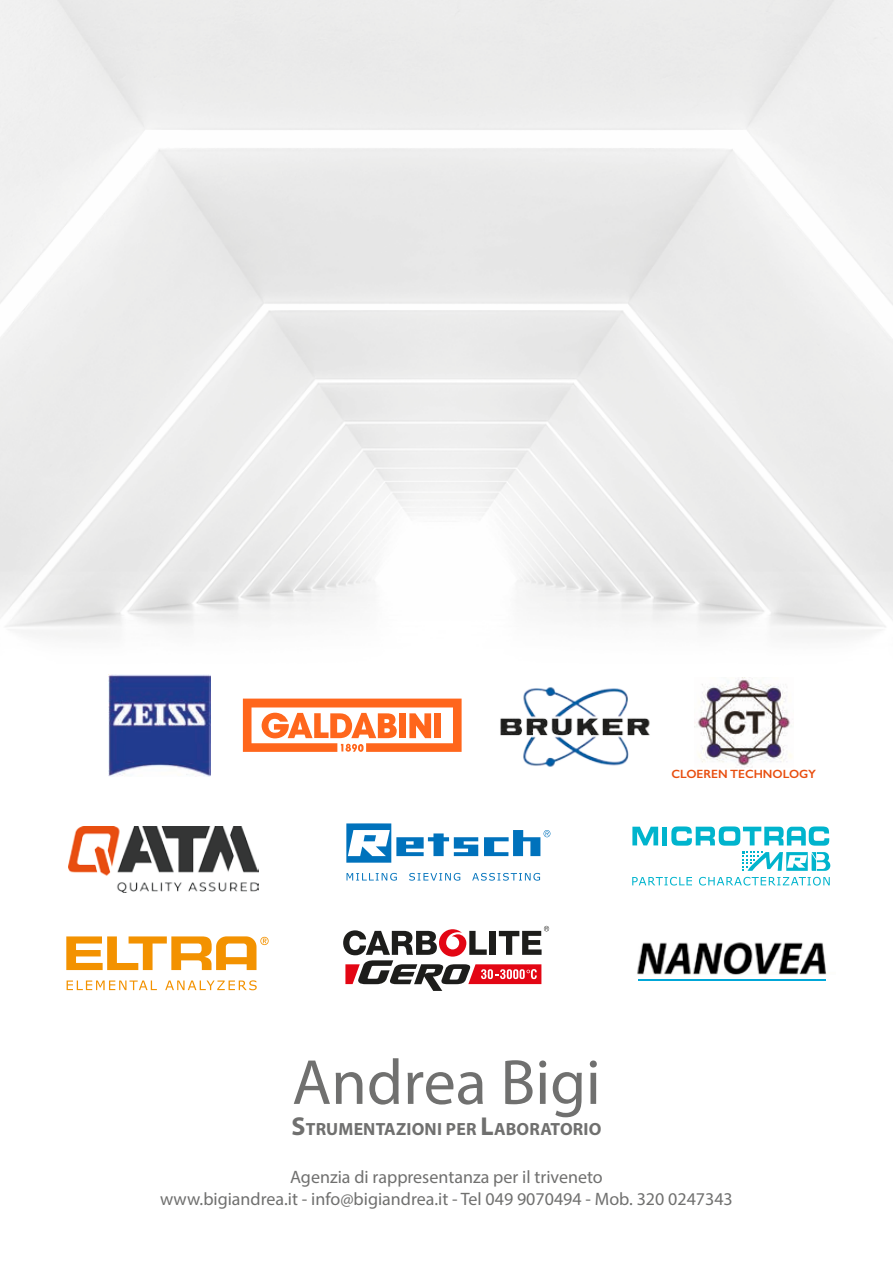
<style>
.page{position:relative;width:893px;height:1263px;background:#fff}
.page>*{position:absolute;margin:0;border:0;box-sizing:border-box;transform-origin:0 0}
.t1{font:64.35px "Myriad Pro";color:#70706f}
.t2{font:18px/21.6px "Myriad Pro";color:#70706f;text-align:center}
.t3{font:700 17.7px "Myriad Pro";letter-spacing:.01em;color:#70706f}
.t4{font:600 12px "Gill Sans";color:#e84e0f}
.s1{font-size:25.95px}
</style>
<div class="page">
<img style="left:0;top:0;width:893px;height:981px">
<img style="left:109px;top:674px;width:101px;height:102px">
<svg style="left:243px;top:699px;width:218px;height:53px"></svg>
<img style="left:498px;top:686px;width:153px;height:82px">
<img style="left:694px;top:677px;width:99px;height:91px">
<img style="left:68px;top:826px;width:191px;height:66px">
<svg style="left:635px;top:932px;width:200px;height:5px"></svg>
<img style="left:635px;top:937px;width:200px;height:38px">
<hr style="left:638px;top:979px;width:187px;height:2px;background:#00a7d8">
<div style="left:825px;top:942px;width:12px;height:13px;background:#fff"></div>
<hr style="left:623px;top:930px;width:217px;height:2px;background:#fff">
<div style="left:623px;top:932px;width:12px;height:49px;background:#fff"></div>
<div style="left:629px;top:821px;width:207px;height:68px;background:#fff"></div>
<svg style="left:632px;top:827px;width:26px;height:18px"></svg>
<div style="left:662px;top:827px;width:5px;height:18px;background:#00b4cd"></div>
<svg style="left:632px;top:877px;width:60px;height:8px"></svg>
<svg style="left:699px;top:877px;width:131px;height:8px"></svg>
<svg style="left:671px;top:826px;width:159px;height:45px"></svg>
<div style="left:341px;top:820px;width:213px;height:67px;background:#fff"></div>
<svg style="left:484px;top:830px;width:66px;height:26px"></svg>
<svg style="left:346px;top:823px;width:132px;height:40px"></svg>
<svg style="left:347px;top:873px;width:50px;height:8px"></svg>
<svg style="left:409px;top:873px;width:51px;height:8px"></svg>
<svg style="left:472px;top:873px;width:68px;height:8px"></svg>
<div style="left:56px;top:926px;width:223px;height:74px;background:#fff"></div>
<svg style="left:66px;top:936px;width:203px;height:34px"></svg>
<svg style="left:67px;top:980px;width:90px;height:10px"></svg>
<svg style="left:165px;top:980px;width:92px;height:10px"></svg>
<div style="left:337px;top:925px;width:215px;height:71px;background:#fff"></div>
<svg style="left:343px;top:926px;width:206px;height:65px"></svg>
<p class="t4" style="left:671px;top:766px;width:146px">CLOEREN TECHNOLOGY</p>
<h1 class="t1" style="left:292px;top:1042px;width:310px">Andrea Bigi</h1>
<p class="t3" style="left:292px;top:1118px;width:311px"><span class="s1">S</span>TRUMENTAZIONI PER <span class="s1">L</span>ABORATORIO</p>
<p class="t2" style="left:160px;top:1166px;width:574px">Agenzia di rappresentanza per il triveneto<br>www.bigiandrea.it - info@bigiandrea.it - Tel 049 9070494 - Mob. 320 0247343</p>
</div>
